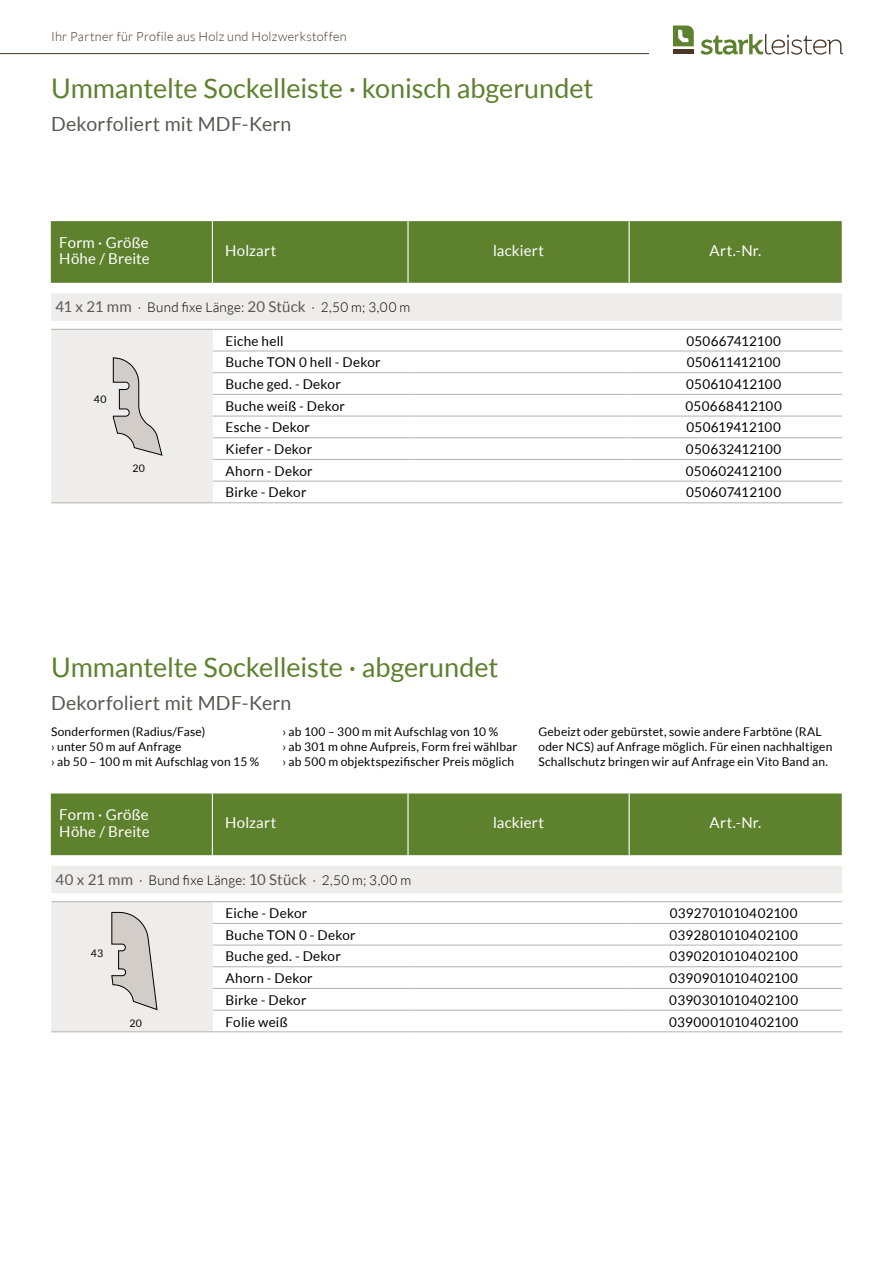
<style>
.page{position:relative;width:893px;height:1263px;background:#fff}
.page>*{position:absolute;margin:0;border:0;box-sizing:border-box;transform-origin:0 0}
.t1{font:27px "Lato";letter-spacing:-.005em;color:#5d812d}
.t2{font:19.5px "Lato";letter-spacing:.01em;color:#575756}
.t3{font:15px/16.5px "Lato";letter-spacing:.015em;color:#fff}
.t4{font:13.5px "Lato";letter-spacing:.015em;color:#000}
.t5{font:300 13.5px "Lato";letter-spacing:.02em;color:#000}
.t6{font:13.5px "Lato";letter-spacing:-.005em;color:#000}
.t7{font:300 12.75px "Lato";letter-spacing:.02em;color:#493626}
.t8{font:12px/15px "Lato";letter-spacing:.015em;color:#000}
.t9{font:10.5px "Lato";letter-spacing:.035em;color:#000}
.s1{font-weight:400;font-size:15px;color:#575756}
</style>
<div class="page">
<div style="left:51px;top:221px;width:791px;height:62px;background:#5d812d"></div>
<hr style="left:212px;top:221px;width:1px;height:62px;background:#fff">
<hr style="left:407px;top:221px;width:2px;height:62px;background:#fff">
<hr style="left:629px;top:221px;width:1px;height:62px;background:#fff">
<svg style="left:51px;top:293px;width:791px;height:209px"></svg>
<hr style="left:51px;top:329px;width:162px;height:1px;background:#b3b2b2">
<hr style="left:51px;top:502px;width:162px;height:1px;background:#b3b2b2">
<hr style="left:213px;top:329px;width:195px;height:1px;background:#b3b2b2">
<hr style="left:408px;top:329px;width:111px;height:1px;background:#b3b2b2">
<hr style="left:519px;top:329px;width:110px;height:1px;background:#b3b2b2">
<hr style="left:629px;top:329px;width:213px;height:1px;background:#b3b2b2">
<hr style="left:213px;top:351px;width:195px;height:1px;background:#b3b2b2">
<hr style="left:408px;top:351px;width:111px;height:1px;background:#b3b2b2">
<hr style="left:519px;top:351px;width:110px;height:1px;background:#b3b2b2">
<hr style="left:629px;top:351px;width:213px;height:1px;background:#b3b2b2">
<hr style="left:213px;top:372px;width:195px;height:1px;background:#b3b2b2">
<hr style="left:408px;top:372px;width:111px;height:1px;background:#b3b2b2">
<hr style="left:519px;top:372px;width:110px;height:1px;background:#b3b2b2">
<hr style="left:629px;top:372px;width:213px;height:1px;background:#b3b2b2">
<hr style="left:213px;top:394px;width:195px;height:1px;background:#b3b2b2">
<hr style="left:408px;top:394px;width:111px;height:1px;background:#b3b2b2">
<hr style="left:519px;top:394px;width:110px;height:1px;background:#b3b2b2">
<hr style="left:629px;top:394px;width:213px;height:1px;background:#b3b2b2">
<hr style="left:213px;top:416px;width:195px;height:1px;background:#b3b2b2">
<hr style="left:408px;top:416px;width:111px;height:1px;background:#b3b2b2">
<hr style="left:519px;top:416px;width:110px;height:1px;background:#b3b2b2">
<hr style="left:629px;top:416px;width:213px;height:1px;background:#b3b2b2">
<hr style="left:213px;top:437px;width:195px;height:1px;background:#b3b2b2">
<hr style="left:408px;top:437px;width:111px;height:1px;background:#b3b2b2">
<hr style="left:519px;top:437px;width:110px;height:1px;background:#b3b2b2">
<hr style="left:629px;top:437px;width:213px;height:1px;background:#b3b2b2">
<hr style="left:213px;top:459px;width:195px;height:1px;background:#b3b2b2">
<hr style="left:408px;top:459px;width:111px;height:1px;background:#b3b2b2">
<hr style="left:519px;top:459px;width:110px;height:1px;background:#b3b2b2">
<hr style="left:629px;top:459px;width:213px;height:1px;background:#b3b2b2">
<hr style="left:213px;top:481px;width:195px;height:1px;background:#b3b2b2">
<hr style="left:408px;top:481px;width:111px;height:1px;background:#b3b2b2">
<hr style="left:519px;top:481px;width:110px;height:1px;background:#b3b2b2">
<hr style="left:629px;top:481px;width:213px;height:1px;background:#b3b2b2">
<hr style="left:213px;top:502px;width:195px;height:1px;background:#b3b2b2">
<hr style="left:408px;top:502px;width:111px;height:1px;background:#b3b2b2">
<hr style="left:519px;top:502px;width:110px;height:1px;background:#b3b2b2">
<hr style="left:629px;top:502px;width:213px;height:1px;background:#b3b2b2">
<div style="left:51px;top:793px;width:791px;height:62px;background:#5d812d"></div>
<hr style="left:212px;top:793px;width:1px;height:62px;background:#fff">
<hr style="left:407px;top:793px;width:2px;height:62px;background:#fff">
<hr style="left:629px;top:793px;width:1px;height:62px;background:#fff">
<svg style="left:51px;top:866px;width:791px;height:165px"></svg>
<hr style="left:51px;top:901px;width:162px;height:1px;background:#b3b2b2">
<hr style="left:51px;top:1031px;width:162px;height:1px;background:#b3b2b2">
<hr style="left:213px;top:901px;width:195px;height:1px;background:#b3b2b2">
<hr style="left:408px;top:901px;width:111px;height:1px;background:#b3b2b2">
<hr style="left:519px;top:901px;width:110px;height:1px;background:#b3b2b2">
<hr style="left:629px;top:901px;width:213px;height:1px;background:#b3b2b2">
<hr style="left:213px;top:923px;width:195px;height:1px;background:#b3b2b2">
<hr style="left:408px;top:923px;width:111px;height:1px;background:#b3b2b2">
<hr style="left:519px;top:923px;width:110px;height:1px;background:#b3b2b2">
<hr style="left:629px;top:923px;width:213px;height:1px;background:#b3b2b2">
<hr style="left:213px;top:945px;width:195px;height:1px;background:#b3b2b2">
<hr style="left:408px;top:945px;width:111px;height:1px;background:#b3b2b2">
<hr style="left:519px;top:945px;width:110px;height:1px;background:#b3b2b2">
<hr style="left:629px;top:945px;width:213px;height:1px;background:#b3b2b2">
<hr style="left:213px;top:966px;width:195px;height:1px;background:#b3b2b2">
<hr style="left:408px;top:966px;width:111px;height:1px;background:#b3b2b2">
<hr style="left:519px;top:966px;width:110px;height:1px;background:#b3b2b2">
<hr style="left:629px;top:966px;width:213px;height:1px;background:#b3b2b2">
<hr style="left:213px;top:988px;width:195px;height:1px;background:#b3b2b2">
<hr style="left:408px;top:988px;width:111px;height:1px;background:#b3b2b2">
<hr style="left:519px;top:988px;width:110px;height:1px;background:#b3b2b2">
<hr style="left:629px;top:988px;width:213px;height:1px;background:#b3b2b2">
<hr style="left:213px;top:1010px;width:195px;height:1px;background:#b3b2b2">
<hr style="left:408px;top:1010px;width:111px;height:1px;background:#b3b2b2">
<hr style="left:519px;top:1010px;width:110px;height:1px;background:#b3b2b2">
<hr style="left:629px;top:1010px;width:213px;height:1px;background:#b3b2b2">
<hr style="left:213px;top:1031px;width:195px;height:1px;background:#b3b2b2">
<hr style="left:408px;top:1031px;width:111px;height:1px;background:#b3b2b2">
<hr style="left:519px;top:1031px;width:110px;height:1px;background:#b3b2b2">
<hr style="left:629px;top:1031px;width:213px;height:1px;background:#b3b2b2">
<svg style="left:113px;top:357px;width:50px;height:99px;background:#d5d2d0"></svg>
<svg style="left:111px;top:912px;width:47px;height:98px;background:#cfcbc8"></svg>
<svg style="left:700px;top:34px;width:143px;height:21px"></svg>
<svg style="left:673px;top:26px;width:21px;height:20px"></svg>
<hr style="left:673px;top:50px;width:21px;height:4px;background:#493626">
<hr style="left:0;top:53px;width:649px;height:1px;background:#493626">
<p class="t7" style="left:51px;top:30px;width:297px">Ihr Partner für Profile aus Holz und Holzwerkstoffen</p>
<h1 class="t1" style="left:51px;top:73px;width:544px">Ummantelte Sockelleiste · konisch abgerundet</h1>
<h2 class="t2" style="left:51px;top:113px;width:242px">Dekorfoliert mit MDF-Kern</h2>
<p class="t3" style="left:59px;top:234px;width:92px">Form · Größe<br>Höhe / Breite</p>
<p class="t3" style="left:225px;top:242px;width:53px">Holzart</p>
<p class="t3" style="left:493px;top:242px;width:53px">lackiert</p>
<p class="t3" style="left:710px;top:242px;width:53px">Art.-Nr.</p>
<p class="t5" style="left:55px;top:300px;width:356px"><span class="s1">41 x 21 mm</span> · Bund fixe Länge: <span class="s1">20 Stück</span> · 2,50 m; 3,00 m</p>
<p class="t4" style="left:226px;top:333px;width:60px">Eiche hell</p>
<p class="t4" style="left:686px;top:333px;width:96px">050667412100</p>
<p class="t4" style="left:226px;top:355px;width:157px">Buche TON 0 hell - Dekor</p>
<p class="t6" style="left:687px;top:355px;width:96px">050611412100</p>
<p class="t4" style="left:226px;top:377px;width:117px">Buche ged. - Dekor</p>
<p class="t4" style="left:686px;top:377px;width:97px">050610412100</p>
<p class="t4" style="left:226px;top:398px;width:121px">Buche weiß - Dekor</p>
<p class="t4" style="left:685px;top:398px;width:98px">050668412100</p>
<p class="t4" style="left:226px;top:420px;width:86px">Esche - Dekor</p>
<p class="t4" style="left:686px;top:420px;width:96px">050619412100</p>
<p class="t4" style="left:226px;top:442px;width:88px">Kiefer - Dekor</p>
<p class="t4" style="left:686px;top:442px;width:97px">050632412100</p>
<p class="t4" style="left:226px;top:463px;width:89px">Ahorn - Dekor</p>
<p class="t4" style="left:686px;top:463px;width:97px">050602412100</p>
<p class="t4" style="left:226px;top:485px;width:82px">Birke - Dekor</p>
<p class="t4" style="left:686px;top:485px;width:97px">050607412100</p>
<p class="t9" style="left:94px;top:393px;width:14px">40</p>
<p class="t9" style="left:133px;top:462px;width:14px">20</p>
<h1 class="t1" style="left:51px;top:652px;width:449px">Ummantelte Sockelleiste · abgerundet</h1>
<h2 class="t2" style="left:51px;top:692px;width:242px">Dekorfoliert mit MDF-Kern</h2>
<p class="t8" style="left:51px;top:724px;width:210px">Sonderformen (Radius/Fase)<br>› unter 50 m auf Anfrage<br>› ab 50 – 100 m mit Aufschlag von 15 %</p>
<p class="t8" style="left:282px;top:724px;width:237px">› ab 100 – 300 m mit Aufschlag von 10 %<br>› ab 301 m ohne Aufpreis, Form frei wählbar › ab 500 m objektspezifischer Preis möglich</p>
<p class="t8" style="left:538px;top:724px;width:295px">Gebeizt oder gebürstet, sowie andere Farbtöne (RAL oder NCS) auf Anfrage möglich. Für einen nachhaltigen<br>Schallschutz bringen wir auf Anfrage ein Vito Band an.</p>
<p class="t3" style="left:59px;top:806px;width:92px">Form · Größe<br>Höhe / Breite</p>
<p class="t3" style="left:225px;top:814px;width:53px">Holzart</p>
<p class="t3" style="left:493px;top:814px;width:53px">lackiert</p>
<p class="t3" style="left:710px;top:814px;width:53px">Art.-Nr.</p>
<p class="t5" style="left:55px;top:872px;width:357px"><span class="s1">40 x 21 mm</span> · Bund fixe Länge: <span class="s1">10 Stück</span> · 2,50 m; 3,00 m</p>
<p class="t4" style="left:226px;top:906px;width:83px">Eiche - Dekor</p>
<p class="t4" style="left:670px;top:906px;width:129px">0392701010402100</p>
<p class="t4" style="left:226px;top:927px;width:132px">Buche TON 0 - Dekor</p>
<p class="t4" style="left:669px;top:927px;width:130px">0392801010402100</p>
<p class="t4" style="left:226px;top:949px;width:117px">Buche ged. - Dekor</p>
<p class="t4" style="left:669px;top:949px;width:130px">0390201010402100</p>
<p class="t4" style="left:226px;top:971px;width:89px">Ahorn - Dekor</p>
<p class="t4" style="left:669px;top:971px;width:130px">0390901010402100</p>
<p class="t4" style="left:226px;top:992px;width:82px">Birke - Dekor</p>
<p class="t4" style="left:669px;top:992px;width:130px">0390301010402100</p>
<p class="t4" style="left:226px;top:1014px;width:64px">Folie weiß</p>
<p class="t4" style="left:669px;top:1014px;width:131px">0390001010402100</p>
<p class="t9" style="left:91px;top:948px;width:14px">43</p>
<p class="t9" style="left:129px;top:1017px;width:14px">20</p>
</div>
